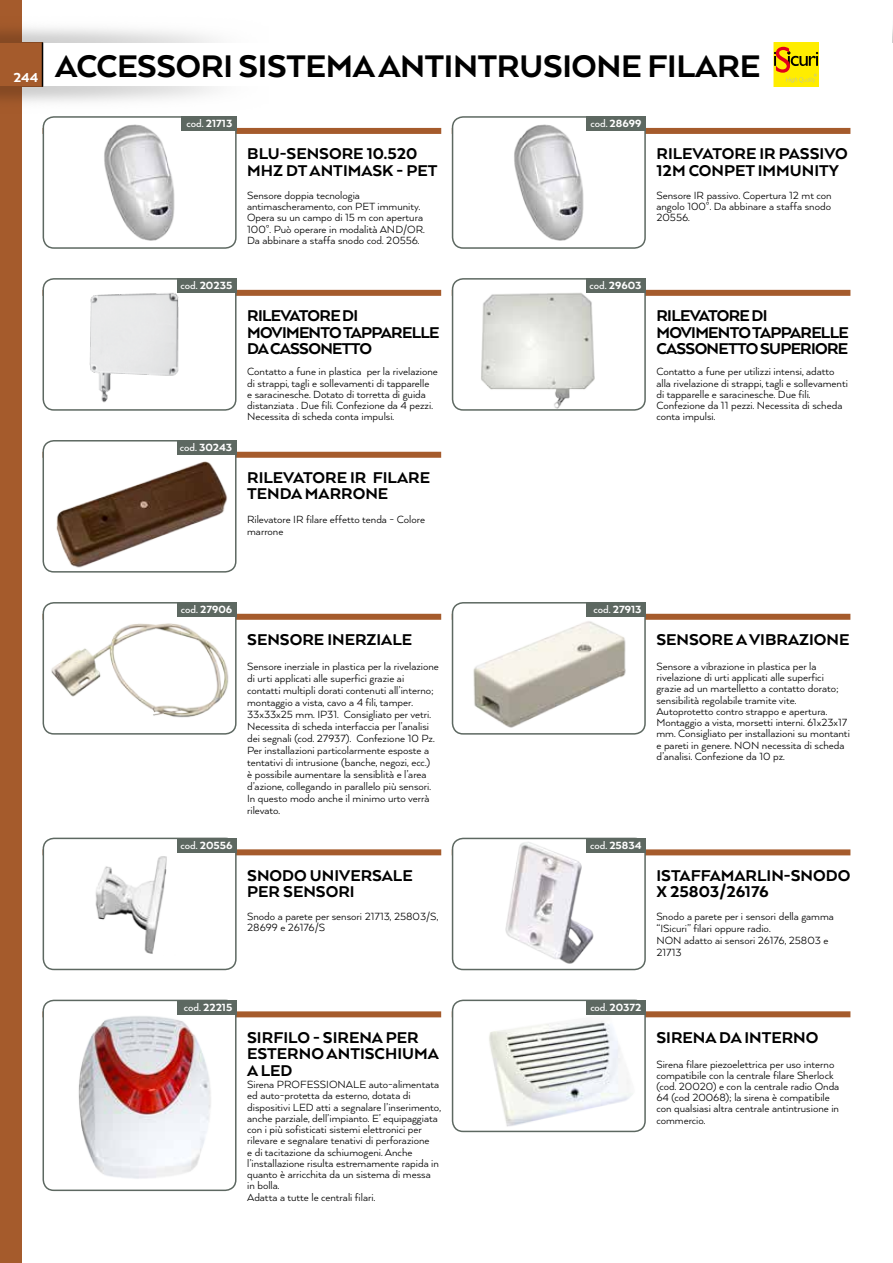
<style>
.page{position:relative;width:893px;height:1263px;background:#fff}
.page>*{position:absolute;margin:0;border:0;box-sizing:border-box;transform-origin:0 0}
.t1{font:800 36px "Arquitecta";letter-spacing:-.01em;color:#000}
.t2{font:800 18px/16.5px "Arquitecta";color:#000}
.t3{font:800 18px/16.5px "Arquitecta";letter-spacing:-.04em;color:#000}
.t4{font:800 15px "Arquitecta";color:#fff}
.t5{font:12px/11.2px "Arquitecta";color:#000}
.t6{font:800 12px "Arquitecta";color:#fff}
.s1{font-weight:500}
</style>
<div class="page">
<div style="left:0;top:0;width:21px;height:1263px;background:#a55b2c"></div>
<div style="left:0;top:43px;width:43px;height:44px;background:#a55b2c"></div>
<img style="left:0;top:87px;width:215px;height:29px">
<img style="left:0;top:13px;width:215px;height:30px">
<hr style="left:42px;top:43px;width:1px;height:44px;background:#000">
<div style="left:43px;top:128px;width:398px;height:6px;background:#a55b2c"></div>
<div style="left:452px;top:128px;width:398px;height:6px;background:#a55b2c"></div>
<div style="left:43px;top:117px;width:193px;height:131px;background:#fff;border-radius:11px"></div>
<img style="left:104px;top:124px;width:71px;height:117px">
<div style="left:43px;top:116px;width:194px;height:133px;border:2px solid #5d6861;border-radius:11px"></div>
<div style="left:453px;top:117px;width:192px;height:131px;background:#fff;border-radius:11px"></div>
<img style="left:514px;top:124px;width:70px;height:117px">
<div style="left:452px;top:116px;width:194px;height:133px;border:2px solid #5d6861;border-radius:11px"></div>
<div style="left:181px;top:116px;width:56px;height:15px;background:#5d6861"></div>
<div style="left:586px;top:116px;width:60px;height:15px;background:#5d6861"></div>
<div style="left:452px;top:849px;width:398px;height:6px;background:#a55b2c"></div>
<div style="left:453px;top:838px;width:192px;height:131px;background:#fff;border-radius:11px"></div>
<img style="left:505px;top:842px;width:90px;height:122px">
<div style="left:452px;top:838px;width:194px;height:132px;border:2px solid #5d6861;border-radius:11px"></div>
<div style="left:586px;top:838px;width:60px;height:14px;background:#5d6861"></div>
<div style="left:43px;top:849px;width:398px;height:6px;background:#a55b2c"></div>
<div style="left:43px;top:838px;width:193px;height:131px;background:#fff;border-radius:11px"></div>
<img style="left:95px;top:852px;width:86px;height:102px">
<div style="left:43px;top:838px;width:194px;height:132px;border:2px solid #5d6861;border-radius:11px"></div>
<div style="left:177px;top:838px;width:60px;height:14px;background:#5d6861"></div>
<div style="left:452px;top:1011px;width:398px;height:6px;background:#a55b2c"></div>
<div style="left:453px;top:1000px;width:192px;height:131px;background:#fff;border-radius:11px"></div>
<img style="left:489px;top:1014px;width:155px;height:117px">
<div style="left:452px;top:999px;width:194px;height:133px;border:2px solid #5d6861;border-radius:11px"></div>
<div style="left:586px;top:1000px;width:60px;height:14px;background:#5d6861"></div>
<div style="left:43px;top:452px;width:398px;height:6px;background:#a55b2c"></div>
<div style="left:43px;top:441px;width:193px;height:131px;background:#fff;border-radius:11px"></div>
<img style="left:48px;top:461px;width:183px;height:109px">
<div style="left:43px;top:440px;width:194px;height:133px;border:2px solid #5d6861;border-radius:11px"></div>
<div style="left:177px;top:440px;width:60px;height:15px;background:#5d6861"></div>
<div style="left:43px;top:1011px;width:398px;height:6px;background:#a55b2c"></div>
<div style="left:43px;top:1000px;width:193px;height:190px;background:#fff;border-radius:11px"></div>
<img style="left:78px;top:1014px;width:135px;height:165px">
<div style="left:43px;top:1000px;width:194px;height:191px;border:2px solid #5d6861;border-radius:11px"></div>
<div style="left:177px;top:1000px;width:60px;height:14px;background:#5d6861"></div>
<div style="left:774px;top:43px;width:44px;height:44px;background:#ffed00"></div>
<svg style="left:774px;top:47px;width:44px;height:36px"></svg>
<hr style="left:892px;top:43px;width:1px;height:44px;background:#a55b2c">
<img style="left:892px;top:28px;width:1px;height:15px">
<div style="left:452px;top:290px;width:398px;height:6px;background:#a55b2c"></div>
<div style="left:453px;top:279px;width:192px;height:131px;background:#fff;border-radius:11px"></div>
<img style="left:481px;top:292px;width:114px;height:116px">
<div style="left:452px;top:278px;width:194px;height:133px;border:2px solid #5d6861;border-radius:11px"></div>
<div style="left:586px;top:278px;width:60px;height:15px;background:#5d6861"></div>
<div style="left:43px;top:290px;width:398px;height:6px;background:#a55b2c"></div>
<div style="left:43px;top:279px;width:193px;height:131px;background:#fff;border-radius:11px"></div>
<img style="left:89px;top:292px;width:90px;height:111px">
<div style="left:43px;top:278px;width:194px;height:133px;border:2px solid #5d6861;border-radius:11px"></div>
<div style="left:177px;top:278px;width:60px;height:15px;background:#5d6861"></div>
<div style="left:452px;top:614px;width:398px;height:6px;background:#a55b2c"></div>
<div style="left:452px;top:603px;width:193px;height:131px;background:#fff;border-radius:11px"></div>
<img style="left:473px;top:621px;width:153px;height:107px">
<div style="left:452px;top:602px;width:194px;height:133px;border:2px solid #5d6861;border-radius:11px"></div>
<div style="left:586px;top:602px;width:60px;height:15px;background:#5d6861"></div>
<div style="left:43px;top:614px;width:398px;height:6px;background:#a55b2c"></div>
<img style="left:46px;top:614px;width:188px;height:104px">
<div style="left:43px;top:602px;width:194px;height:133px;border:2px solid #5d6861;border-radius:11px"></div>
<div style="left:177px;top:602px;width:60px;height:15px;background:#5d6861"></div>
<p class="t4" style="left:13px;top:68px;width:26px">244</p>
<h1 class="t1" style="left:55px;top:43px;width:707px">ACCESSORI SISTEMA ANTINTRUSIONE FILARE</h1>
<p class="t6" style="left:187px;top:116px;width:47px"><span class="s1">cod.</span> 21713</p>
<p class="t6" style="left:590px;top:116px;width:53px"><span class="s1">cod.</span> 28699</p>
<h2 class="t2" style="left:247px;top:145px;width:192px">BLU-SENSORE 10.520<br>MHZ DT ANTIMASK - PET</h2>
<h2 class="t2" style="left:656px;top:145px;width:193px">RILEVATORE IR PASSIVO<br>12M CONPET IMMUNITY</h2>
<p class="t6" style="left:181px;top:278px;width:53px"><span class="s1">cod.</span> 20235</p>
<p class="t6" style="left:180px;top:440px;width:54px"><span class="s1">cod.</span> 30243</p>
<p class="t5" style="left:247px;top:189px;width:179px">Sensore doppia tecnologia antimascheramento, con PET immunity.<br>Opera su un campo di 15 m con apertura 100°. Può operare in modalità AND/OR.<br>Da abbinare a staffa snodo cod. 20556.</p>
<h2 class="t3" style="left:247px;top:307px;width:194px">RILEVATORE DI<br>MOVIMENTO TAPPARELLE<br>DA CASSONETTO</h2>
<p class="t5" style="left:247px;top:366px;width:192px">Contatto a fune in plastica per la rivelazione di strappi, tagli e sollevamenti di tapparelle<br>e saracinesche. Dotato di torretta di guida distanziata . Due fili. Confezione da 4 pezzi.<br>Necessita di scheda conta impulsi.</p>
<h2 class="t2" style="left:247px;top:469px;width:184px">RILEVATORE IR FILARE<br>TENDA MARRONE</h2>
<p class="t5" style="left:247px;top:512px;width:179px;line-height:12px">Rilevatore IR filare effetto tenda - Colore marrone</p>
<p class="t5" style="left:656px;top:189px;width:177px;text-align:justify">Sensore IR passivo. Copertura 12 mt con angolo 100°. Da abbinare a staffa snodo 20556.</p>
<p class="t6" style="left:590px;top:278px;width:53px"><span class="s1">cod.</span> 29603</p>
<h2 class="t3" style="left:656px;top:307px;width:194px">RILEVATORE DI<br>MOVIMENTO TAPPARELLE<br>CASSONETTO SUPERIORE</h2>
<p class="t5" style="left:656px;top:366px;width:193px">Contatto a fune per utilizzi intensi, adatto alla rivelazione di strappi, tagli e sollevamenti di tapparelle e saracinesche. Due fili.<br>Confezione da 11 pezzi. Necessita di scheda conta impulsi.</p>
<p class="t6" style="left:181px;top:602px;width:53px"><span class="s1">cod.</span> 27906</p>
<p class="t6" style="left:594px;top:602px;width:49px"><span class="s1">cod.</span> 27913</p>
<h2 class="t2" style="left:247px;top:631px;width:166px">SENSORE INERZIALE</h2>
<h2 class="t2" style="left:656px;top:631px;width:195px">SENSORE A VIBRAZIONE</h2>
<p class="t5" style="left:247px;top:660px;width:193px;line-height:12px">Sensore inerziale in plastica per la rivelazione di urti applicati alle superfici grazie ai contatti multipli dorati contenuti all’interno; montaggio a vista, cavo a 4 fili, tamper.<br>33x33x25 mm. IP31. Consigliato per vetri.<br>Necessita di scheda interfaccia per l’analisi dei segnali (cod. 27937). Confezione 10 Pz.<br>Per installazioni particolarmente esposte a tentativi di intrusione (banche, negozi, ecc.)<br>è possibile aumentare la sensiblità e l’area d’azione, collegando in parallelo più sensori.<br>In questo modo anche il minimo urto verrà rilevato.</p>
<p class="t5" style="left:656px;top:660px;width:195px">Sensore a vibrazione in plastica per la rivelazione di urti applicati alle superfici grazie ad un martelletto a contatto dorato; sensibilità regolabile tramite vite.<br>Autoprotetto contro strappo e apertura.<br>Montaggio a vista, morsetti interni. 61x23x17 mm. Consigliato per installazioni su montanti e pareti in genere. NON necessita di scheda d’analisi. Confezione da 10 pz.</p>
<p class="t6" style="left:181px;top:838px;width:53px"><span class="s1">cod.</span> 20556</p>
<p class="t6" style="left:590px;top:838px;width:53px"><span class="s1">cod.</span> 25834</p>
<h2 class="t2" style="left:247px;top:866px;width:167px">SNODO UNIVERSALE<br>PER SENSORI</h2>
<h2 class="t2" style="left:656px;top:866px;width:195px">ISTAFFAMARLIN-SNODO<br>X 25803/26176</h2>
<p class="t5" style="left:247px;top:910px;width:193px">Snodo a parete per sensori 21713, 25803/S,<br>28699 e 26176/S</p>
<p class="t5" style="left:656px;top:910px;width:179px;line-height:12px">Snodo a parete per i sensori della gamma “ISicuri” filari oppure radio.<br>NON adatto ai sensori 26176, 25803 e<br>21713</p>
<p class="t6" style="left:184px;top:1000px;width:50px"><span class="s1">cod.</span> 22215</p>
<p class="t6" style="left:590px;top:1000px;width:53px"><span class="s1">cod.</span> 20372</p>
<h2 class="t2" style="left:247px;top:1028px;width:193px">SIRFILO - SIRENA PER<br>ESTERNO ANTISCHIUMA<br>A LED</h2>
<p class="t5" style="left:247px;top:1078px;width:195px">Sirena PROFESSIONALE auto-alimentata ed auto-protetta da esterno, dotata di dispositivi LED atti a segnalare l’inserimento, anche parziale, dell’impianto. E’ equipaggiata con i più sofisticati sistemi elettronici per rilevare e segnalare tenativi di perforazione<br>e di tacitazione da schiumogeni. Anche l’installazione risulta estremamente rapida in quanto è arricchita da un sistema di messa in bolla.<br>Adatta a tutte le centrali filari.</p>
<h2 class="t2" style="left:656px;top:1028px;width:164px">SIRENA DA INTERNO</h2>
<p class="t5" style="left:656px;top:1058px;width:184px">Sirena filare piezoelettrica per uso interno compatibile con la centrale filare Sherlock (cod. 20020) e con la centrale radio Onda 64 (cod 20068); la sirena è compatibile con qualsiasi altra centrale antintrusione in commercio.</p>
</div>
